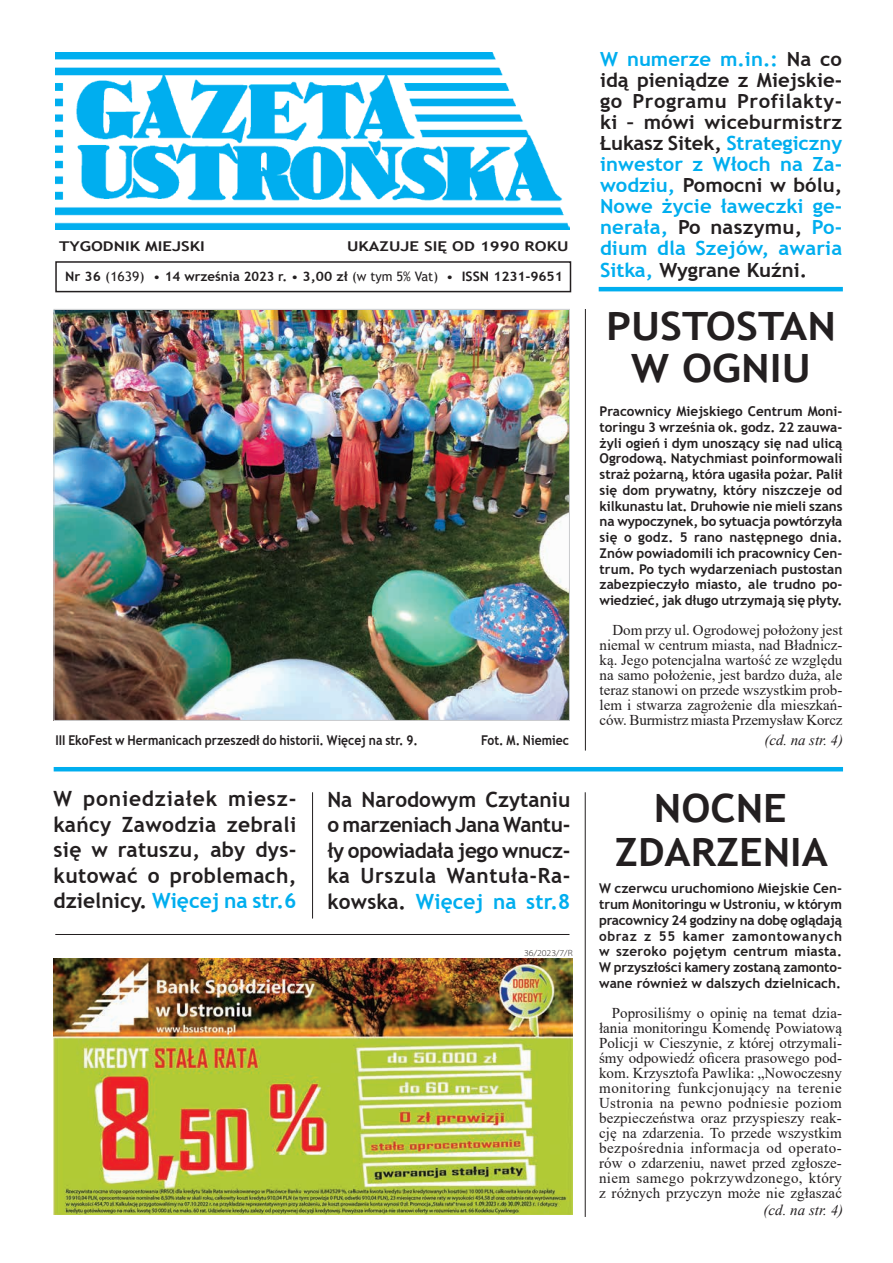
<style>
.page{position:relative;width:893px;height:1263px;background:#fff}
.page>*{position:absolute;margin:0;border:0;box-sizing:border-box;transform-origin:0 0}
.t1{font:700 39px/42px "Trebuchet MS";color:#231f20;text-align:center;scale:1.1 1}
.t2{font:700 39px/43.5px "Trebuchet MS";color:#231f20;text-align:center;scale:1.06 1}
.t3{font:700 21px/25.5px "Trebuchet MS";letter-spacing:.005em;color:#231f20;text-align:justify}
.t4{font:700 19.5px/21px "Trebuchet MS";letter-spacing:.005em;color:#00aeef;text-align:justify;scale:1.04 1}
.t5{font:700 19.5px "Trebuchet MS";color:#231f20;scale:1.04 1}
.t6{font:700 18px "Trebuchet MS";color:#231f20;scale:1.2 1}
.t7{font:15px/15px "Times New Roman";letter-spacing:.005em;color:#231f20;text-align:justify}
.t8{font:italic 15px "Times New Roman";color:#231f20}
.t9{font:700 13.5px/15.8px "Trebuchet MS";color:#231f20;text-align:justify}
.t10{font:700 13.5px "Trebuchet MS";color:#231f20;scale:.9 1}
.t11{font:700 13.5px "Trebuchet MS";color:#231f20;scale:1.25 1}
.t12{font:700 13.05px "Trebuchet MS";color:#231f20;scale:1.07 1}
.t13{font:300 semi-expanded 9px "Myriad Pro";color:#231f20}
.s1{color:#231f20}
.s2{font-weight:400}
.s3{color:#00aeef}
</style>
<div class="page">
<hr style="left:54px;top:767px;width:789px;height:4px;background:#00aeef">
<img style="left:55px;top:52px;width:515px;height:178px">
<div style="left:55px;top:261px;width:516px;height:31px;border:2px solid #231f20"></div>
<hr style="left:599px;top:287px;width:244px;height:4px;background:#00aeef">
<hr style="left:312px;top:792px;width:1px;height:126px;background:#231f20">
<hr style="left:585px;top:309px;width:1px;height:441px;background:#231f20">
<img style="left:54px;top:959px;width:519px;height:255px">
<hr style="left:55px;top:934px;width:514px;height:1px;background:#231f20">
<img style="left:56px;top:311px;width:512px;height:408px">
<hr style="left:585px;top:792px;width:1px;height:425px;background:#231f20">
<p class="t11" style="left:59px;top:238px;width:118px">TYGODNIK MIEJSKI</p>
<p class="t11" style="left:347px;top:238px;width:179px">UKAZUJE SIĘ OD 1990 ROKU</p>
<p class="t4" style="left:600px;top:49px;width:234px">W numerze m.in.: <span class="s1">Na co idą pieniądze z Miejskie&shy;go Programu Profilakty&shy;ki – mówi wiceburmistrz Łukasz Sitek,</span> Strategiczny inwestor z Włoch na Za&shy;wodziu, <span class="s1">Pomocni w bólu, </span>Nowe życie ławeczki ge&shy;nerała, <span class="s1">Po naszymu,</span> Po&shy;dium dla Szejów, awaria</p>
<p class="t12" style="left:65px;top:268px;width:467px">Nr 36 <span class="s2">(1639) •</span> 14 września 2023 r. <span class="s2">•</span> 3,00 zł <span class="s2">(w tym 5% Vat) •</span> ISSN 1231-9651</p>
<h3 class="t5" style="left:600px;top:257px;width:201px"><span class="s3">Sitka,</span> Wygrane Kuźni.</h3>
<h1 class="t1" style="left:606px;top:305px;width:211px">PUSTOSTAN<br>W OGNIU</h1>
<p class="t9" style="left:600px;top:403px;width:244px">Pracownicy Miejskiego Centrum Moni&shy;toringu 3 września ok. godz. 22 zauwa&shy;żyli ogień i dym unoszący się nad ulicą Ogrodową. Natychmiast poinformowali straż pożarną, która ugasiła pożar. Palił się dom prywatny, który niszczeje od kilkunastu lat. Druhowie nie mieli szans na wypoczynek, bo sytuacja powtórzyła się o godz. 5 rano następnego dnia.<br>Znów powiadomili ich pracownicy Cen&shy;trum. Po tych wydarzeniach pustostan zabezpieczyło miasto, ale trudno po&shy;wiedzieć, jak długo utrzymają się płyty.</p>
<p class="t7" style="left:600px;top:622px;width:244px;text-indent:13px">Dom przy ul. Ogrodowej położony jest niemal w centrum miasta, nad Bładnicz&shy;ką. Jego potencjalna wartość ze względu na samo położenie, jest bardzo duża, ale teraz stanowi on przede wszystkim prob&shy;lem i stwarza zagrożenie dla mieszkań&shy;ców. Burmistrz miasta Przemysław Korcz</p>
<p class="t10" style="left:55px;top:731px;width:404px">III EkoFest w Hermanicach przeszedł do historii. Więcej na str. 9.</p>
<p class="t10" style="left:481px;top:731px;width:99px">Fot. M. Niemiec</p>
<p class="t8" style="left:764px;top:730px;width:80px">(cd. na str. 4)</p>
<h2 class="t3" style="left:54px;top:786px;width:244px">W poniedziałek miesz&shy;kańcy Zawodzia zebrali się w ratuszu, aby dys&shy;kutować o problemach, dzielnicy. <span class="s3">Więcej na str.6</span></h2>
<h2 class="t3" style="left:327px;top:786px;width:244px">Na Narodowym Czytaniu o marzeniach Jana Wantu&shy;ły opowiadała jego wnucz&shy;ka Urszula Wantuła-Ra&shy;kowska. <span class="s3">Więcej na str.8</span></h2>
<p class="t13" style="left:524px;top:948px;width:50px">36/2023/7/R</p>
<h1 class="t2" style="left:615px;top:786px;width:202px">NOCNE<br>ZDARZENIA</h1>
<p class="t9" style="left:599px;top:881px;width:244px">W czerwcu uruchomiono Miejskie Cen&shy;trum Monitoringu w Ustroniu, w którym pracownicy 24 godziny na dobę oglądają obraz z 55 kamer zamontowanych w szeroko pojętym centrum miasta.<br>W przyszłości kamery zostaną zamonto&shy;wane również w dalszych dzielnicach.</p>
<p class="t7" style="left:599px;top:1005px;width:244px;text-indent:13px">Poprosiliśmy o opinię na temat dzia&shy;łania monitoringu Komendę Powiatową Policji w Cieszynie, z której otrzymali&shy;śmy odpowiedź oficera prasowego pod&shy;kom. Krzysztofa Pawlika: „Nowoczesny monitoring funkcjonujący na terenie Ustronia na pewno podniesie poziom bezpieczeństwa oraz przyspieszy reak&shy;cję na zdarzenia. To przede wszystkim bezpośrednia informacja od operato&shy;rów o zdarzeniu, nawet przed zgłosze&shy;niem samego pokrzywdzonego, który z różnych przyczyn może nie zgłaszać</p>
<p class="t8" style="left:764px;top:1199px;width:81px">(cd. na str. 4)</p>
<p class="t6" style="left:829px;top:1204px;width:12px">1</p>
</div>
